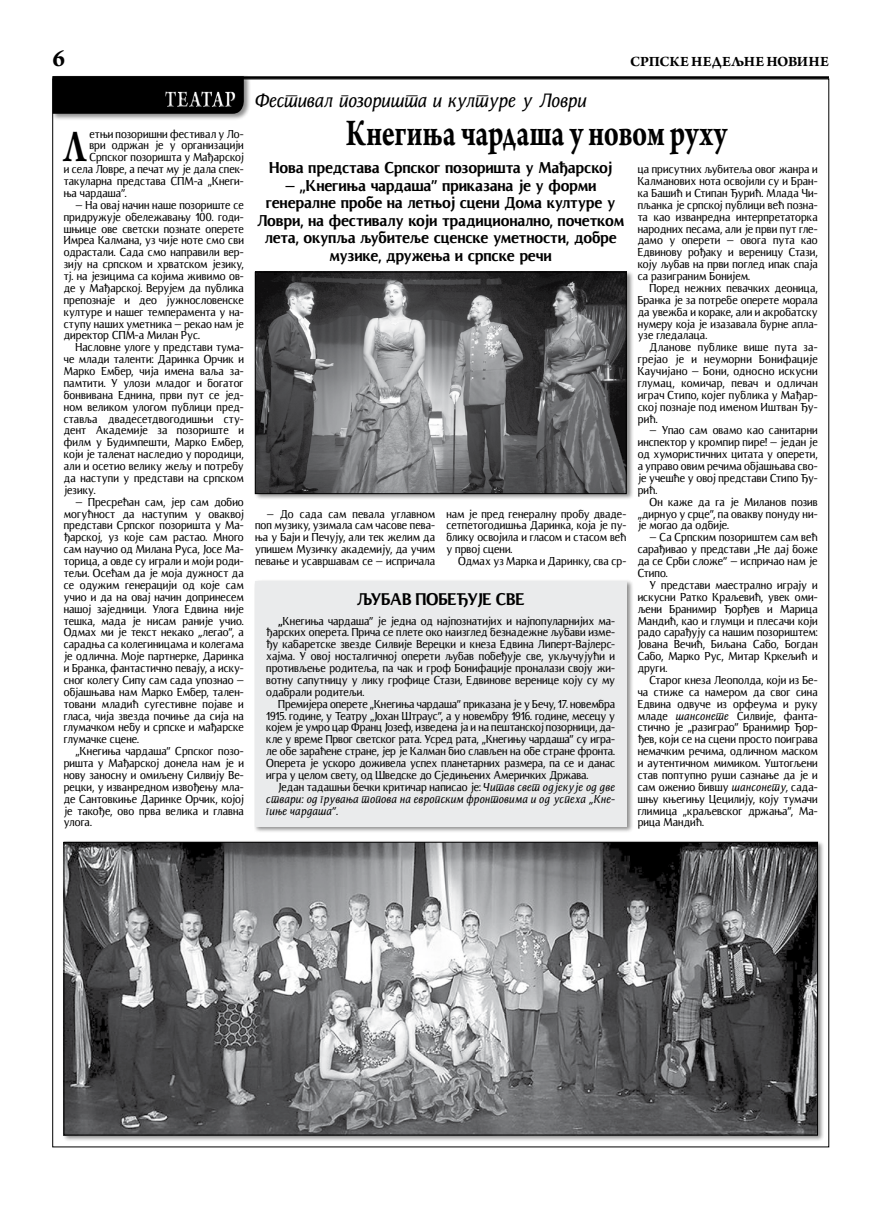
<style>
.page{position:relative;width:874px;height:1219px;background:#fff}
.page>*{position:absolute;margin:0;border:0;box-sizing:border-box;transform-origin:0 0}
.t1{font:700 48.38px "Arno Pro";color:#000;scale:.73 1}
.t2{font:700 40px "Arno Pro SNN";color:#000;scale:.73 1}
.t3{font:25px "Arno Pro Bold Caption";letter-spacing:.01em;color:#fff;scale:.73 1}
.t4{font:700 25px "Arno Pro";color:#000}
.t5{font:italic 20px "Resavska BG Sans";letter-spacing:-.025em;color:#000}
.t6{font:700 17.5px "Resavska BG Sans";letter-spacing:-.02em;color:#000}
.t7{font:700 16.25px/17.5px "Resavska BG Sans";letter-spacing:-.01em;color:#000;text-align:center}
.t8{font:700 15px "Arno Pro";color:#000}
.t9{font:11.88px/11.9px "Resavska BG Sans";letter-spacing:.005em;color:#000;text-align:justify}
.t10{font:italic 11.88px/11.9px "Resavska BG Sans";letter-spacing:-.005em;color:#000;text-align:justify}
.s1{font-style:italic}
.s2{font-weight:700}
.s3{font-style:normal}
</style>
<div class="page">
<hr style="left:52px;top:76px;width:777px;height:3px;background:#000">
<div style="left:51px;top:75px;width:200px;height:46px;background:#000;opacity:.45"></div>
<svg style="left:52px;top:76px;width:192px;height:38px;background:#020202"></svg>
<div style="left:164px;top:90px;width:78px;height:23px;background:#000"></div>
<div style="left:165px;top:90px;width:72px;height:18px;background:#000;opacity:.75"></div>
<div style="left:253px;top:579px;width:380px;height:254px;background:#000;opacity:.45"></div>
<div style="left:255px;top:581px;width:371px;height:245px;background:#eaebec"></div>
<div style="left:63px;top:840px;width:762px;height:301px;background:#000;opacity:.45"></div>
<img style="left:66px;top:844px;width:750px;height:289px">
<div style="left:254px;top:270px;width:380px;height:230px;background:#000;opacity:.45"></div>
<img style="left:257px;top:274px;width:367px;height:218px">
<div style="left:255px;top:272px;width:371px;height:222px;border:1px solid #000"></div>
<h3 class="t4" style="left:52px;top:44px;width:14px">6</h3>
<p class="t8" style="left:630px;top:52px;width:200px">СРПСКЕ НЕДЕЉНЕ НОВИНЕ</p>
<h3 class="t3" style="left:165px;top:84px;width:99px">ТЕАТАР</h3>
<h1 class="t1" style="left:64px;top:119px;width:32px">Л</h1>
<p class="t9" style="left:89px;top:128px;width:156px">етњи позоришни фестивал у Ло-</p>
<h3 class="t5" style="left:255px;top:89px;width:333px">Фестивал позоришта и културе у Ловри</h3>
<h2 class="t2" style="left:346px;top:109px;width:524px">Кнегиња чардаша у новом руху</h2>
<p class="t9" style="left:89px;top:139px;width:156px">ври одржан је у организацији</p>
<p class="t9" style="left:89px;top:151px;width:156px">Српског позоришта у Мађарској</p>
<p class="t9" style="left:64px;top:163px;width:182px">и села Ловре, а печат му је дала спек-</p>
<p class="t9" style="left:64px;top:175px;width:182px">такуларна представа СПМ-а „Кнеги-</p>
<p class="t9" style="left:64px;top:187px;width:64px">ња чардаша”.</p>
<p class="t9" style="left:64px;top:199px;width:182px;text-indent:12px">– На овај начин наше позориште се придружује обележавању 100. годи&shy;шњице ове светски познате оперете Имреа Калмана, уз чије ноте смо сви одрастали. Сада смо направили вер&shy;зију на српском и хрватском језику, тј. на језицима са којима живимо ов&shy;де у Мађарској. Верујем да публика препознаје и део јужнословенске културе и нашег темперамента у на&shy;ступу наших уметника – рекао нам је директор СПМ-а Милан Рус.</p>
<p class="t9" style="left:64px;top:341px;width:182px;text-indent:12px">Насловне улоге у представи тума&shy;че млади таленти: Даринка Орчик и Марко Ембер, чија имена ваља за&shy;памтити. У улози младог и богатог бонвивана Еднина, први пут се јед&shy;ном великом улогом публици пред&shy;ставља двадесетдвогодишњи сту&shy;дент Академије за позориште и филм у Будимпешти, Марко Ембер, који је таленат наследио у породици, али и осетио велику жељу и потребу да наступи у представи на српском језику.</p>
<p class="t9" style="left:64px;top:496px;width:182px;text-indent:12px">– Пресрећан сам, јер сам добио могућност да наступим у оваквој представи Српског позоришта у Ма&shy;ђарској, уз које сам растао. Много сам научио од Милана Руса, Јосе Ма&shy;торица, а овде су играли и моји роди&shy;тељи. Осећам да је моја дужност да се одужим генерацији од које сам учио и да на овај начин допринесем нашој заједници. Улога Едвина није тешка, мада је нисам раније учио.<br>Одмах ми је текст некако „легао”, а сарадња са колегиницама и колегама је одлична. Моје партнерке, Даринка и Бранка, фантастично певају, а иску&shy;сног колегу Сипу сам сада упознао – објашњава нам Марко Ембер, тален&shy;товани младић сугестивне појаве и гласа, чија звезда почиње да сија на глумачком небу и српске и мађарске глумачке сцене.</p>
<p class="t9" style="left:64px;top:745px;width:182px;text-indent:12px">„Кнегиња чардаша” Српског позо&shy;ришта у Мађарској донела нам је и нову заносну и омиљену Силвију Ве&shy;рецки, у изванредном извођењу мла&shy;де Сантовкиње Даринке Орчик, којој је такође, ово прва велика и главна улога.</p>
<h3 class="t7" style="left:269px;top:159px;width:344px">Нова представа Српског позоришта у Мађарској</h3>
<h3 class="t7" style="left:257px;top:176px;width:368px">– „Кнегиња чардаша” приказана је у форми генералне пробе на летњој сцени Дома културе у Ловри, на фестивалу који традиционално, почетком лета, окупља љубитеље сценске уметности, добре музике, дружења и српске речи</h3>
<p class="t9" style="left:637px;top:163px;width:182px">ца присутних љубитеља овог жанра и Калманових нота освојили су и Бран&shy;ка Башић и Стипан Ђурић. Млада Чи&shy;пљанка је српској публици већ позна&shy;та као изванредна интерпретаторка народних песама, али је први пут гле&shy;дамо у оперети – овога пута као Едвинову рођаку и вереницу Стази, коју љубав на први поглед ипак спаја са разиграним Бонијем.</p>
<p class="t9" style="left:637px;top:282px;width:182px;text-indent:12px">Поред нежних певачких деоница, Бранка је за потребе оперете морала да увежба и кораке, али и акробатску нумеру која је изазавала бурне апла&shy;узе гледалаца.</p>
<p class="t9" style="left:637px;top:341px;width:182px;text-indent:12px">Дланове публике више пута за&shy;грејао је и неуморни Бонифације Каучијано – Бони, односно искусни глумац, комичар, певач и одличан играч Стипо, којег публика у Мађар&shy;ској познаје под именом Иштван Ђу&shy;рић.</p>
<p class="t9" style="left:637px;top:424px;width:182px;text-indent:12px">– Упао сам овамо као санитарни инспектор у кромпир пире! – један је од хумористичних цитата у оперети, а управо овим речима објашњава сво&shy;је учешће у овој представи Стипо Ђу&shy;рић.</p>
<p class="t9" style="left:637px;top:496px;width:182px;text-indent:12px">Он каже да га је Миланов позив „дирнуо у срце”, па овакву понуду ни&shy;је могао да одбије.</p>
<p class="t9" style="left:637px;top:531px;width:182px;text-indent:12px">– Са Српским позориштем сам већ сарађивао у представи „Не дај боже да се Срби сложе” – испричао нам је Стипо.</p>
<p class="t9" style="left:637px;top:579px;width:182px;text-indent:12px">У представи маестрално играју и искусни Ратко Краљевић, увек оми&shy;љени Бранимир Ђорђев и Марица Мандић, као и глумци и плесачи који радо сарађују са нашим позориштем:<br>Јована Вечић, Биљана Сабо, Богдан Сабо, Марко Рус, Митар Кркељић и други.</p>
<p class="t9" style="left:637px;top:674px;width:182px;text-indent:12px">Старог кнеза Леополда, који из Бе&shy;ча стиже са намером да свог сина Едвина одвуче из орфеума и руку младе <span class="s1">шансонете</span> Силвије, фанта&shy;стично је „разиграо” Бранимир Ђор&shy;ђев, који се на сцени просто поиграва немачким речима, одличном маском и аутентичном мимиком. Уштогљени став поптупно руши сазнање да је и сам оженио бившу <span class="s1">шансонету,</span> сада&shy;шњу књегињу Цецилију, коју тумачи глимица „краљевског држања”, Ма&shy;рица Мандић.</p>
<p class="t9" style="left:255px;top:508px;width:182px;text-indent:12px">– До сада сам певала углавном поп музику, узимала сам часове пева&shy;ња у Баји и Печују, али тек желим да упишем Музичку академију, да учим певање и усавршавам се – испричала</p>
<p class="t9" style="left:446px;top:508px;width:182px">нам је пред генералну пробу дваде&shy;сетпетогодишња Даринка, која је пу&shy;блику освојила и гласом и стасом већ у првој сцени.</p>
<p class="t9" style="left:458px;top:555px;width:170px">Одмах уз Марка и Даринку, сва ср-</p>
<h3 class="t6" style="left:357px;top:589px;width:169px">ЉУБАВ ПОБЕЂУЈЕ СВЕ</h3>
<p class="t9" style="left:266px;top:614px;width:350px;text-indent:12px"><span class="s2">„</span>Кнегиња чардаша” је једна од најпознатијих и најпопуларнијих ма&shy;ђарских оперета. Прича се плете око наизглед безнадежне љубави изме&shy;ђу кабаретске звезде Силвије Верецки и кнеза Едвина Липерт-Вајлерс&shy;хајма. У овој носталгичној оперети љубав побеђује све, укључујући и противљење родитеља, па чак и гроф Бонифације проналази своју жи&shy;вотну сапутницу у лику грофице Стази, Едвинове веренице коју су му одабрали родитељи.</p>
<p class="t9" style="left:266px;top:698px;width:350px;text-indent:12px">Премијера оперете „Кнегиња чардаша” приказана је у Бечу, 17. новембра 1915. године, у Театру „Јохан Штраус”, а у новембру 1916. године, месецу у којем је умро цар Франц Јозеф, изведена ја и на пештанској позорници, да&shy;кле у време Првог светског рата. Усред рата, „Кнегињу чардаша” су игра&shy;ле обе зараћене стране, јер је Калман био слављен на обе стране фронта.<br>Оперета је ускоро доживела успех планетарних размера, па се и данас игра у целом свету, од Шведске до Сједињених Америчких Држава.</p>
<p class="t10" style="left:266px;top:781px;width:350px;text-indent:12px"><span class="s3">Један тадашњи бечки критичар написао је:</span> Читав свет одјекује од две ствари: од грувања топова на европским фронтовима и од успеха „Кне&shy;гиње чардаша”.</p>
</div>
